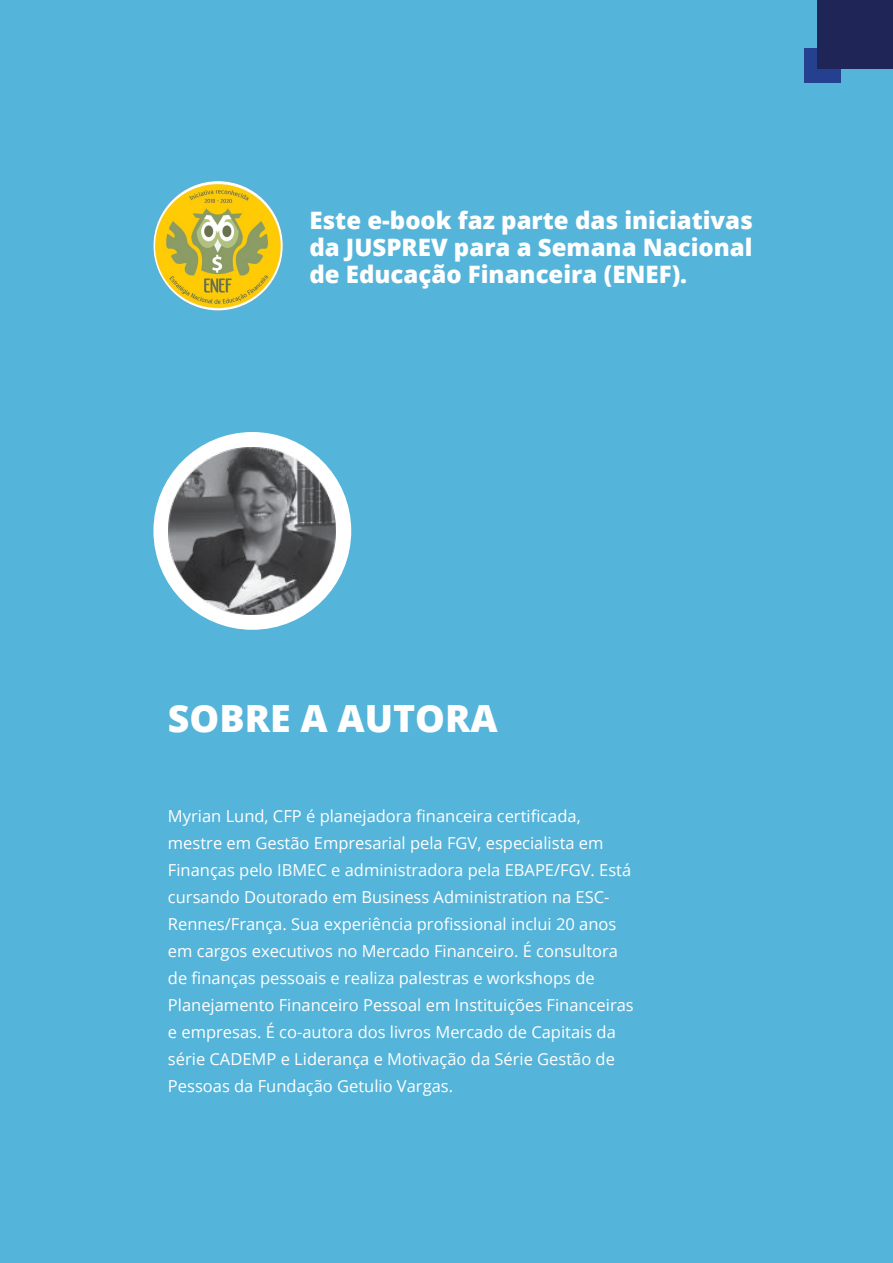
<style>
.page{position:relative;width:893px;height:1263px;background:#55b4d9}
.page>*{position:absolute;margin:0;border:0;box-sizing:border-box;transform-origin:0 0}
.t1{font:800 37.5px "Open Sans";color:#fff}
.t2{font:800 24px/27px "Open Sans";color:#fff;text-align:justify}
.t3{font:16.5px/27px "Open Sans";color:#fff}
</style>
<div class="page">
<div style="left:804px;top:48px;width:37px;height:35px;background:#25408f"></div>
<div style="left:818px;top:0;width:75px;height:69px;background:#1f2557"></div>
<div style="left:153px;top:432px;width:198px;height:198px;background:#fff;border-radius:50%"></div>
<img style="left:168px;top:446px;width:169px;height:169px">
<img style="left:153px;top:181px;width:130px;height:129px;border-radius:65px">
<h2 class="t2" style="left:309px;top:205px;width:445px">Este e-book faz parte das iniciativas da JUSPREV para a Semana Nacional de Educação Financeira (ENEF).</h2>
<h1 class="t1" style="left:168px;top:690px;width:331px">SOBRE A AUTORA</h1>
<p class="t3" style="left:168px;top:802px;width:467px">Myrian Lund, CFP é planejadora financeira certificada, mestre em Gestão Empresarial pela FGV, especialista em Finanças pelo IBMEC e administradora pela EBAPE/FGV. Está cursando Doutorado em Business Administration na ESC-Rennes/França. Sua experiência profissional inclui 20 anos em cargos executivos no Mercado Financeiro. É consultora de finanças pessoais e realiza palestras e workshops de Planejamento Financeiro Pessoal em Instituições Financeiras e empresas. É co-autora dos livros Mercado de Capitais da série CADEMP e Liderança e Motivação da Série Gestão de Pessoas da Fundação Getulio Vargas.</p>
</div>
